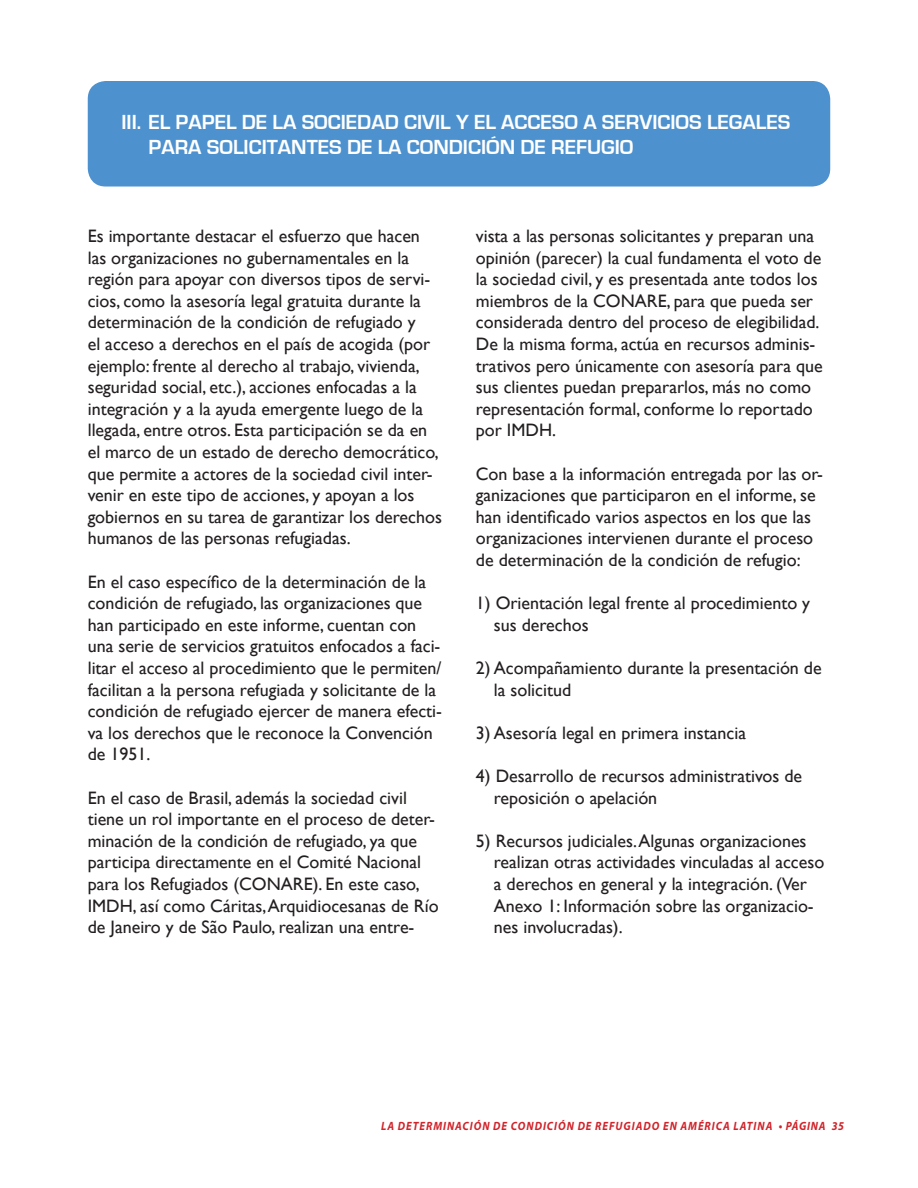
<style>
.page{position:relative;width:918px;height:1188px;background:#fff}
.page>*{position:absolute;margin:0;border:0;box-sizing:border-box;transform-origin:0 0}
.Ponits{font:700 21px/25.2px "Eurostile";color:#fff}
.Text{font:18px/21.6px "Gill Sans";color:#231f20}
.subpoints{font:18px/21.6px "Gill Sans";color:#231f20}
.t1{font:italic 700 12px "Myriad Pro";letter-spacing:.09em;color:#d1232a;scale:.9 1}
</style>
<div class="page">
<div style="left:88px;top:81px;width:742px;height:106px;background:#4d91ce;border-radius:18px"></div>
<p class="Ponits" style="left:148px;top:110px;width:643px;text-indent:-27px">III. EL PAPEL DE LA SOCIEDAD CIVIL Y EL ACCESO A SERVICIOS LEGALES<br>PARA SOLICITANTES DE LA CONDICIÓN DE REFUGIO</p>
<p class="Text" style="left:88px;top:225px;width:356px">Es importante destacar el esfuerzo que hacen las organizaciones no gubernamentales en la región para apoyar con diversos tipos de servi&shy;cios, como la asesoría legal gratuita durante la determinación de la condición de refugiado y<br>el acceso a derechos en el país de acogida (por ejemplo: frente al derecho al trabajo, vivienda, seguridad social, etc.), acciones enfocadas a la integración y a la ayuda emergente luego de la llegada, entre otros. Esta participación se da en el marco de un estado de derecho democrático, que permite a actores de la sociedad civil inter&shy;venir en este tipo de acciones, y apoyan a los gobiernos en su tarea de garantizar los derechos humanos de las personas refugiadas.</p>
<p class="Text" style="left:88px;top:570px;width:356px">En el caso específico de la determinación de la condición de refugiado, las organizaciones que han participado en este informe, cuentan con una serie de servicios gratuitos enfocados a faci&shy;litar el acceso al procedimiento que le permiten/ facilitan a la persona refugiada y solicitante de la condición de refugiado ejercer de manera efecti&shy;va los derechos que le reconoce la Convención de 1951.</p>
<p class="Text" style="left:88px;top:786px;width:352px">En el caso de Brasil, además la sociedad civil tiene un rol importante en el proceso de deter&shy;minación de la condición de refugiado, ya que participa directamente en el Comité Nacional para los Refugiados (CONARE). En este caso, IMDH, así como Cáritas, Arquidiocesanas de Río de Janeiro y de São Paulo, realizan una entre-</p>
<p class="Text" style="left:476px;top:225px;width:348px">vista a las personas solicitantes y preparan una opinión (parecer) la cual fundamenta el voto de la sociedad civil, y es presentada ante todos los miembros de la CONARE, para que pueda ser considerada dentro del proceso de elegibilidad.<br>De la misma forma, actúa en recursos adminis&shy;trativos pero únicamente con asesoría para que sus clientes puedan prepararlos, más no como representación formal, conforme lo reportado por IMDH.</p>
<p class="Text" style="left:476px;top:462px;width:349px">Con base a la información entregada por las or&shy;ganizaciones que participaron en el informe, se han identificado varios aspectos en los que las organizaciones intervienen durante el proceso de determinación de la condición de refugio:</p>
<p class="subpoints" style="left:494px;top:592px;width:318px;text-indent:-18px">1) Orientación legal frente al procedimiento y sus derechos</p>
<p class="subpoints" style="left:494px;top:657px;width:329px;text-indent:-18px">2) Acompañamiento durante la presentación de la solicitud</p>
<p class="subpoints" style="left:476px;top:722px;width:272px">3) Asesoría legal en primera instancia</p>
<p class="subpoints" style="left:494px;top:765px;width:310px;text-indent:-18px">4) Desarrollo de recursos administrativos de reposición o apelación</p>
<p class="subpoints" style="left:494px;top:830px;width:332px;text-indent:-18px">5) Recursos judiciales. Algunas organizaciones realizan otras actividades vinculadas al acceso a derechos en general y la integración. (Ver Anexo 1: Información sobre las organizacio&shy;nes involucradas).</p>
<p class="t1" style="left:381px;top:1118px;width:516px">LA DETERMINACIÓN DE CONDICIÓN DE REFUGIADO EN AMÉRICA LATINA • PÁGINA 35</p>
</div>
